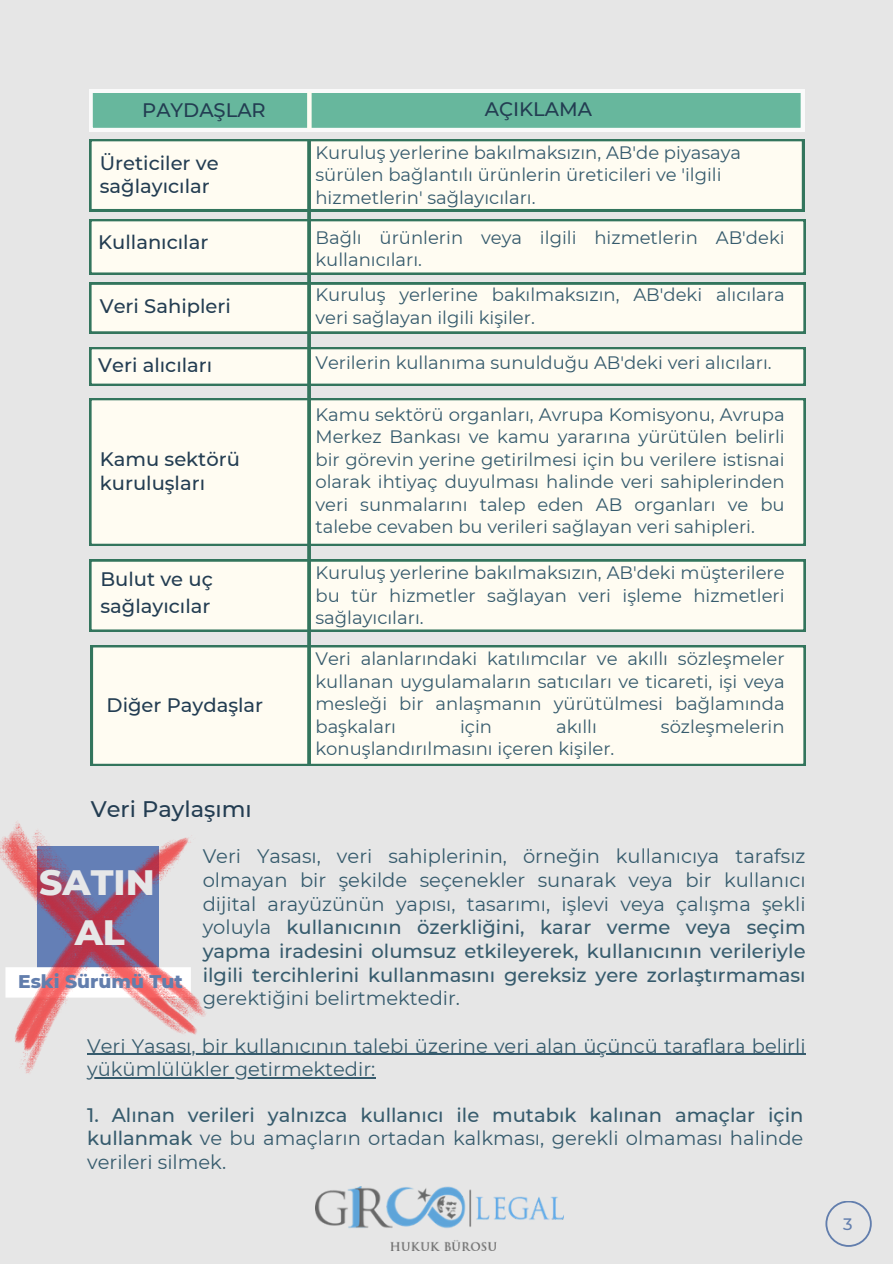
<style>
.page{position:relative;width:893px;height:1264px;background:#fff}
.page>*{position:absolute;margin:0;border:0;box-sizing:border-box;transform-origin:0 0}
.t1{font:800 36px/49.5px "Montserrat";color:#e6e7e8;text-align:center}
.t2{font:500 22.5px "Montserrat";color:#233d52}
.t3{font:19.5px/23.7px "Montserrat";color:#365b6d}
.t4{font:500 19.5px/23.7px "Montserrat";color:#233d52}
.t5{font:500 19.5px/23.7px "Montserrat";color:#365b6d;text-align:justify}
.t6{font:800 18.75px "Montserrat";color:#627ead}
.t7{font:18px/22.5px "Montserrat";color:#365b6d}
.t8{font:500 16.5px "Montserrat";color:#627ead}
.s1{font-weight:500}
.s2{font-weight:400}
</style>
<div class="page">
<div style="left:0;top:0;width:892px;height:1263px;background:#e6e6e6"></div>
<svg style="left:825px;top:1201px;width:46px;height:45px"></svg>
<img style="left:315px;top:1186px;width:248px;height:64px">
<svg style="left:89px;top:90px;width:715px;height:41px;background:#7ec1ab"></svg>
<svg style="left:89px;top:282px;width:716px;height:51px;background:#ebefe3"></svg>
<svg style="left:89px;top:139px;width:715px;height:72px;background:#f1f3e8"></svg>
<svg style="left:89px;top:219px;width:716px;height:55px;background:#eff1e6"></svg>
<svg style="left:89px;top:559px;width:716px;height:72px;background:#f1f3e8"></svg>
<div style="left:89px;top:347px;width:716px;height:39px;background:#33755d"></div>
<div style="left:91px;top:349px;width:713px;height:35px;background:#fffcf2"></div>
<div style="left:89px;top:398px;width:716px;height:147px;background:#fffcf2"></div>
<div style="left:91px;top:645px;width:714px;height:120px;background:#fffcf2"></div>
<hr style="left:307px;top:139px;width:3px;height:627px;background:#33755d;border-radius:2px">
<svg style="left:307px;top:92px;width:4px;height:37px"></svg>
<img style="left:0;top:822px;width:208px;height:251px">
<hr style="left:87px;top:1053px;width:718px;height:1px;background:#365b6d">
<hr style="left:87px;top:1077px;width:288px;height:1px;background:#365b6d">
<h4 class="t4" style="left:142px;top:98px;width:125px">PAYDAŞLAR</h4>
<p class="t4" style="left:484px;top:97px;width:109px">AÇIKLAMA</p>
<p class="t4" style="left:100px;top:151px;width:120px">Üretici ler ve sağlayıcılar</p>
<h4 class="t7" style="left:315px;top:141px;width:427px">Kuruluş yerleri ne bakılmaksızın, AB'de piyasaya sürülen bağlantılı ürünleri n üretici leri ve 'i lgi li hizmetleri n' sağlayıcıları.</h4>
<p class="t4" style="left:98px;top:230px;width:112px">Kullanıcılar</p>
<p class="t7" style="left:315px;top:226px;width:467px">Bağlı ürünleri n veya i lgi li hizmetleri n AB'deki kullanıcıları.</p>
<h4 class="t4" style="left:100px;top:294px;width:129px">Veri Sahi pleri</h4>
<p class="t4" style="left:98px;top:353px;width:116px">Veri alıcıları</p>
<h4 class="t4" style="left:100px;top:447px;width:142px">Kamu sektörü kuruluşları</h4>
<h4 class="t4" style="left:100px;top:565px;width:114px;line-height:27px">Bulut ve uç sağlayıcılar</h4>
<p class="t4" style="left:106px;top:693px;width:158px">Diğer Paydaşlar</p>
<p class="t7" style="left:315px;top:283px;width:470px">Kuruluş yerleri ne bakılmaksızın, AB'deki alıcılara veri sağlayan i lgi li kişi ler.</p>
<h4 class="t7" style="left:315px;top:351px;width:458px">Veri leri n kullanıma sunulduğu AB'deki veri alıcıları.</h4>
<p class="t7" style="left:315px;top:403px;width:470px">Kamu sektörü organları, Avrupa Komisyonu, Avrupa Merkez Bankası ve kamu yararına yürütülen beli rli bi r görevi n yeri ne geti ri lmesi içi n bu veri lere istisnai olarak i htiyaç duyulması hali nde veri sahi pleri nden veri sunmalarını talep eden AB organları ve bu talebe cevaben bu veri leri sağlayan veri sahi pleri.</p>
<h4 class="t7" style="left:315px;top:561px;width:470px">Kuruluş yerleri ne bakılmaksızın, AB'deki müşteri lere bu tür hizmetler sağlayan veri işleme hizmetleri sağlayıcıları.</h4>
<h2 class="t7" style="left:315px;top:647px;width:470px;text-align:justify">Veri alanlarındaki katılımcılar ve akıllı sözleşmeler kullanan uygulamaların satıcıları ve ticareti, işi veya mesleği bi r anlaşmanın yürütülmesi bağlamında başkaları</h2>
<h2 class="t7" style="left:460px;top:715px;width:34px">için</h2>
<h2 class="t7" style="left:556px;top:715px;width:42px">akıllı</h2>
<h2 class="t7" style="left:660px;top:715px;width:125px">sözleşmeleri n</h2>
<h2 class="t7" style="left:315px;top:737px;width:300px">konuşlandırılmasını içeren kişi ler.</h2>
<p class="t2" style="left:91px;top:795px;width:162px">Veri Paylaşımı</p>
<p class="t3" style="left:203px;top:844px;width:604px">Veri Yasası, veri sahi pleri ni n, örneği n kullanıcıya tarafsız olmayan bi r şeki lde seçenekler sunarak veya bi r kullanıcı dijital arayüzünün yapısı, tasarımı, işlevi veya çalışma şekli yoluyla <span class="s1">kullanıcının özerkliği ni, karar verme veya seçi m yapma i radesi ni olumsuz etki leyerek, kullanıcının veri leriyle i lgi li terci hleri ni kullanmasını gereksiz yere zorlaştırmaması </span>gerektiği ni beli rtmektedi r.</p>
<h1 class="t3" style="left:87px;top:1033px;width:716px">Veri Yasası, bi r kullanıcının talebi üzeri ne veri alan üçüncü taraflara beli rli</h1>
<p class="t3" style="left:87px;top:1057px;width:289px">yükümlülükler geti rmektedi r:</p>
<h4 class="t5" style="left:87px;top:1102px;width:717px">1. Alınan verileri yalnızca kullanıcı ile mutabık kalınan amaçlar için kullanmak <span class="s2">ve bu amaçların ortadan kalkması, gerekli olmaması hali nde veri leri si lmek.</span></h4>
<p class="t1" style="left:39px;top:857px;width:117px">SATIN<br>AL</p>
<p class="t6" style="left:18px;top:969px;width:166px">Eski Sürümü Tut</p>
<h3 class="t8" style="left:843px;top:1214px;width:11px">3</h3>
</div>
